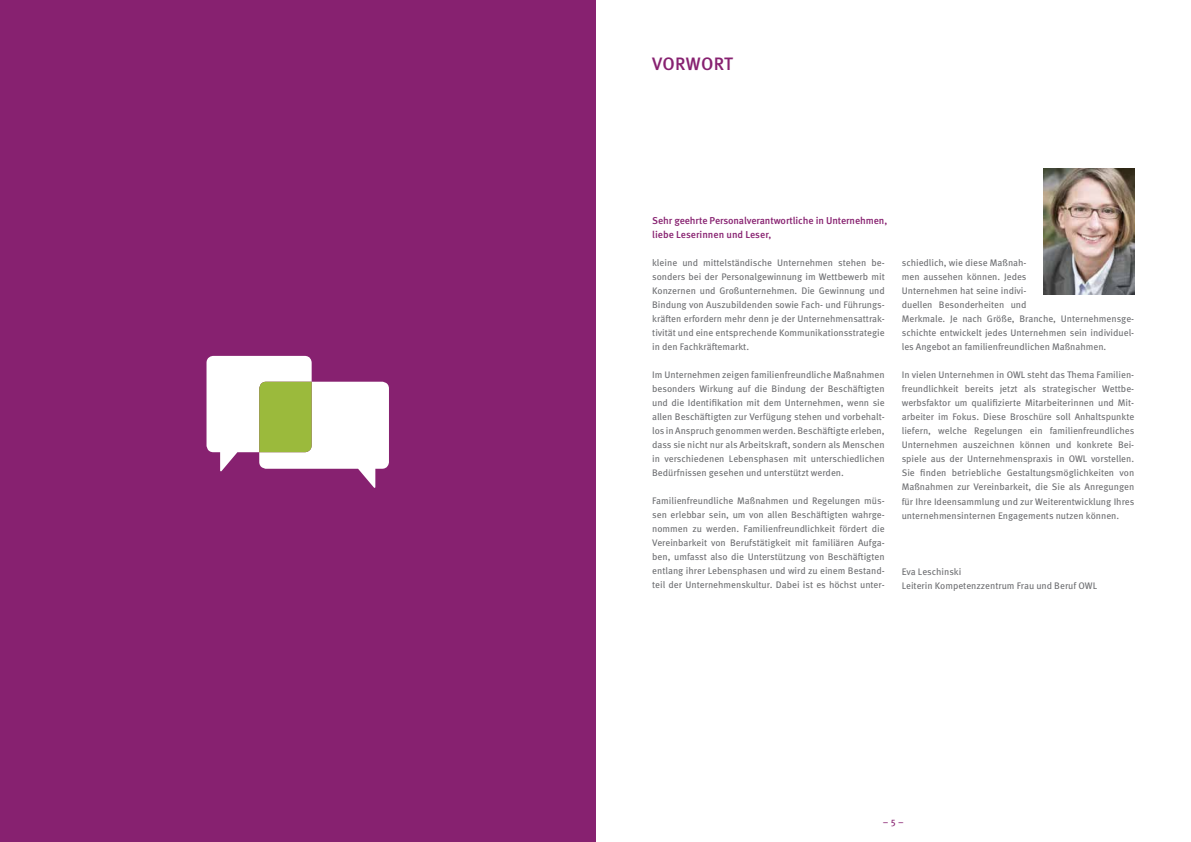
<style>
.page{position:relative;width:1191px;height:842px;background:#fff}
.page>*{position:absolute;margin:0;border:0;box-sizing:border-box;transform-origin:0 0}
.t1{font:500 18px "Meta Pro";letter-spacing:.01em;color:#872170}
.t2{font:500 10px/14px "Meta Pro";letter-spacing:-.01em;color:#872170}
.t3{font:9.5px/14px "Meta Pro";color:#6d6e71;text-align:justify}
.t4{font:9.5px "Meta Pro";color:#872170}
</style>
<div class="page">
<div style="left:0;top:0;width:595px;height:842px;background:#872170"></div>
<img style="left:1043px;top:169px;width:91px;height:125px">
<svg style="left:206px;top:356px;width:183px;height:132px"></svg>
<h1 class="t1" style="left:652px;top:50px;width:82px">VORWORT</h1>
<p class="t2" style="left:652px;top:213px;width:236px">Sehr geehrte Personalverantwortliche in Unternehmen, liebe Leserinnen und Leser,</p>
<p class="t3" style="left:652px;top:255px;width:234px">kleine und mittelständische Unternehmen stehen be&shy;sonders bei der Personalgewinnung im Wettbewerb mit Konzernen und Großunternehmen. Die Gewinnung und Bindung von Auszubildenden sowie Fach- und Führungs&shy;kräften erfordern mehr denn je der Unternehmensattrak&shy;tivität und eine entsprechende Kommunikationsstrategie in den Fachkräftemarkt.</p>
<p class="t3" style="left:652px;top:367px;width:234px">Im Unternehmen zeigen familienfreundliche Maßnahmen besonders Wirkung auf die Bindung der Beschäftigten und die Identifikation mit dem Unternehmen, wenn sie allen Beschäftigten zur Verfügung stehen und vorbehalt&shy;los in Anspruch genommen werden. Beschäftigte erleben, dass sie nicht nur als Arbeitskraft, sondern als Menschen in verschiedenen Lebensphasen mit unterschiedlichen Bedürfnissen gesehen und unterstützt werden.</p>
<p class="t3" style="left:652px;top:493px;width:234px">Familienfreundliche Maßnahmen und Regelungen müs&shy;sen erlebbar sein, um von allen Beschäftigten wahrge&shy;nommen zu werden. Familienfreundlichkeit fördert die Vereinbarkeit von Berufstätigkeit mit familiären Aufga&shy;ben, umfasst also die Unterstützung von Beschäftigten entlang ihrer Lebensphasen und wird zu einem Bestand&shy;teil der Unternehmenskultur. Dabei ist es höchst unter-</p>
<p class="t3" style="left:901px;top:255px;width:234px;text-align:left">schiedlich, wie diese Maßnah-<br>men aussehen können. Jedes<br>Unternehmen hat seine indivi-<br>duellen Besonderheiten und<br>Merkmale. Je nach Größe, Branche, Unternehmensge&shy;schichte entwickelt jedes Unternehmen sein individuel&shy;les Angebot an familienfreundlichen Maßnahmen.</p>
<p class="t3" style="left:901px;top:367px;width:234px;text-align:left">In vielen Unternehmen in OWL steht das Thema Familien&shy;freundlichkeit bereits jetzt als strategischer Wettbe&shy;werbsfaktor um qualifizierte Mitarbeiterinnen und Mit&shy;arbeiter im Fokus. Diese Broschüre soll Anhaltspunkte liefern, welche Regelungen ein familienfreundliches Unternehmen auszeichnen können und konkrete Bei&shy;spiele aus der Unternehmenspraxis in OWL vorstellen.<br>Sie finden betriebliche Gestaltungsmöglichkeiten von Maßnahmen zur Vereinbarkeit, die Sie als Anregungen für Ihre Ideensammlung und zur Weiterentwicklung Ihres unternehmensinternen Engagements nutzen können.</p>
<p class="t3" style="left:901px;top:564px;width:197px">Eva Leschinski<br>Leiterin Kompetenzzentrum Frau und Beruf OWL</p>
<p class="t4" style="left:882px;top:816px;width:22px">– 5 –</p>
</div>
